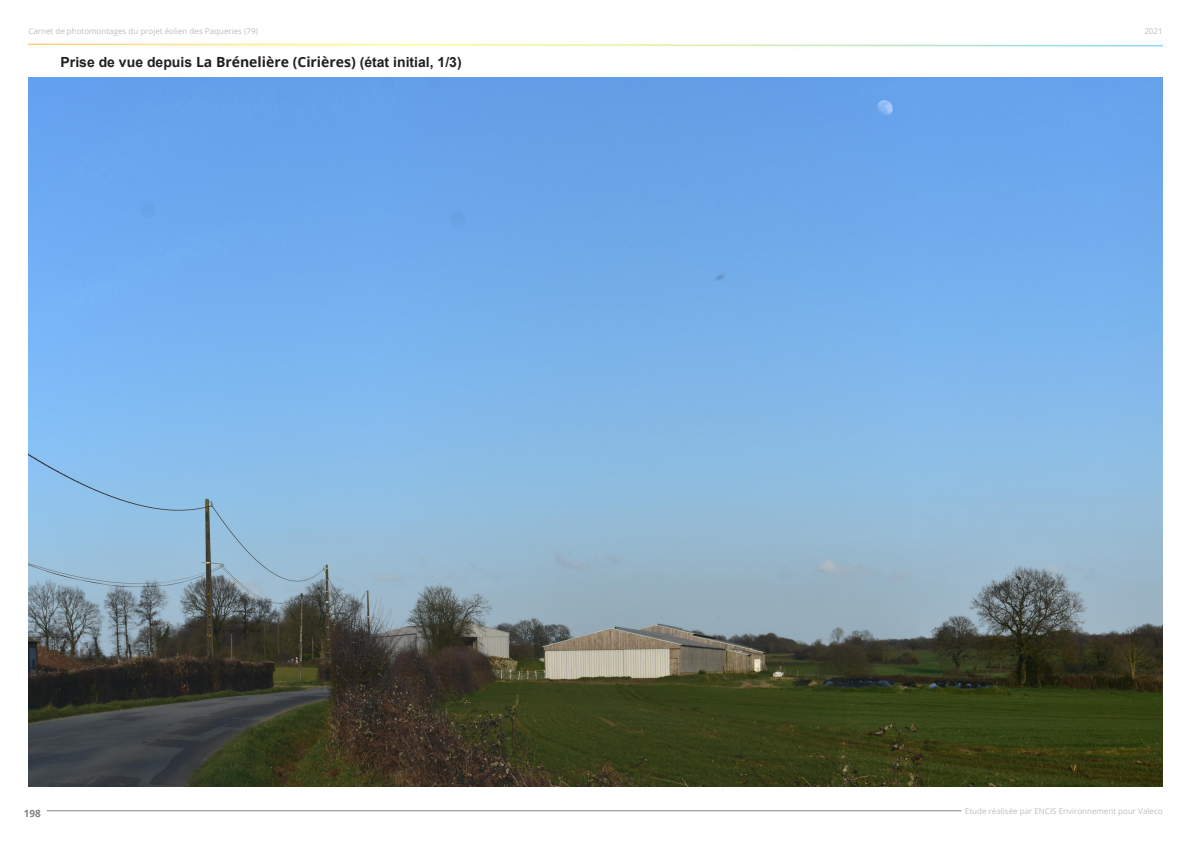
<style>
.page{position:relative;width:1191px;height:842px;background:#fff}
.page>*{position:absolute;margin:0;border:0;box-sizing:border-box;transform-origin:0 0}
.Titre_photomontage_s{font:700 14px "Arial";color:#231f20}
.t1{font:700 10px "Open Sans";color:#808080}
.t2{font:8px "Open Sans";color:#bfbfbf}
.s1{font-family:"Open Sans"}
</style>
<div class="page">
<hr style="left:47px;top:811px;width:914px;height:1px;background:#808080">
<img style="left:28px;top:78px;width:1134px;height:709px">
<p class="t2" style="left:28px;top:26px;width:231px">Carnet de photomontages du projet éolien des Paqueries (79)</p>
<p class="t2" style="left:1144px;top:26px;width:20px">2021</p>
<p class="Titre_photomontage_s" style="left:61px;top:53px;width:402px">Prise de vue depuis <span class="s1">La Brénelière (Cirières)</span> (état initial, 1/3)</p>
<p class="t1" style="left:24px;top:806px;width:19px">198</p>
<p class="t2" style="left:965px;top:805px;width:199px">Etude réalisée par ENCIS Environnement pour Valeco</p>
</div>
